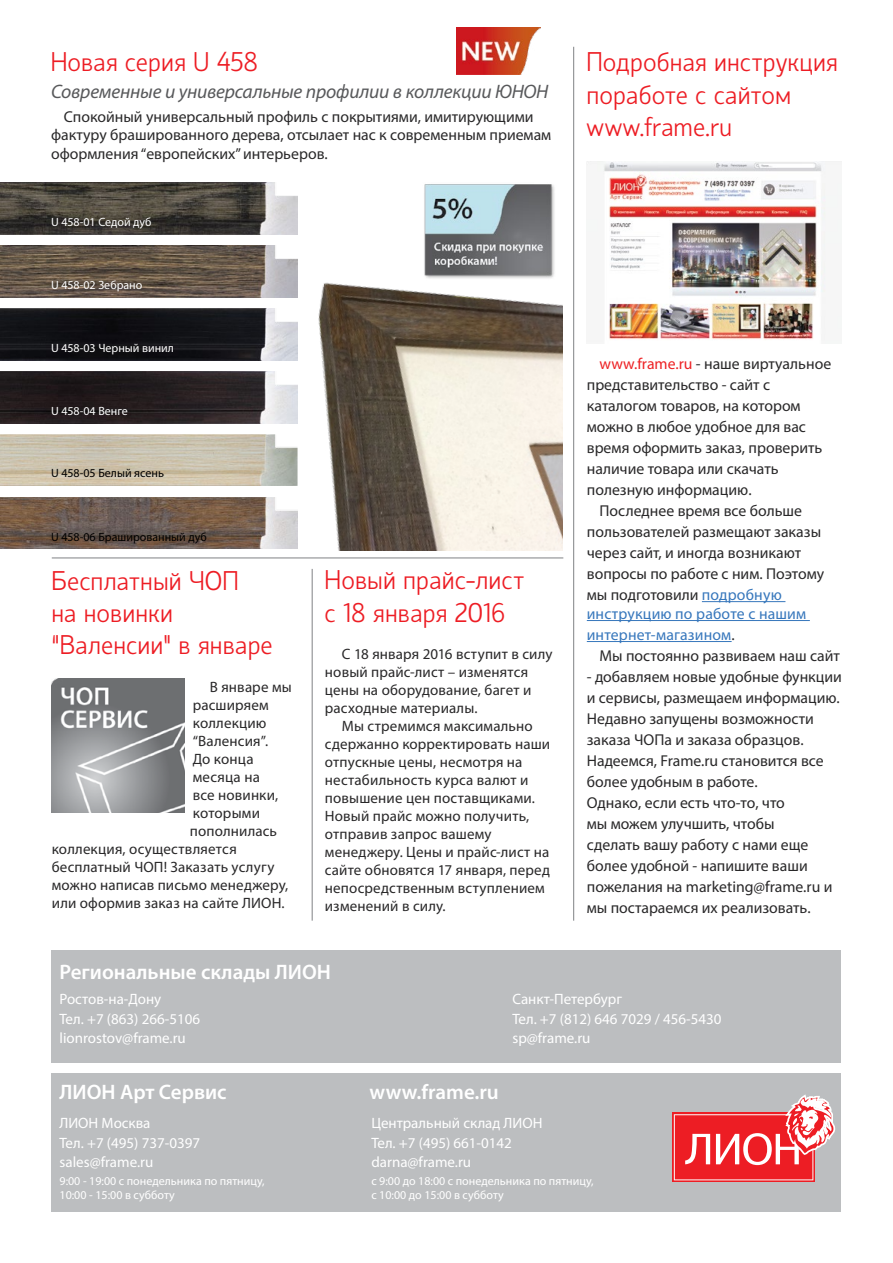
<style>
.page{position:relative;width:893px;height:1263px;background:#fff}
.page>*{position:absolute;margin:0;border:0;box-sizing:border-box;transform-origin:0 0}
.t1{font:300 27px/32.4px "Hattori Hanzo";letter-spacing:.025em;color:#ed1d24}
.t2{font:600 21px "Myriad Pro";color:#fff}
.t3{font:italic 19.5px "Myriad Pro";letter-spacing:-.015em;color:#58595b}
.t4{font:15.75px/21px "Myriad Pro";color:#292829}
.t5{font:15.75px/21px "Myriad Pro";letter-spacing:.01em;color:#3777bc}
.t6{font:15px/18px "Myriad Pro";letter-spacing:.01em;color:#292829}
.t7{font:15px "Myriad Pro";color:#fff}
.t8{font:12px/14.4px "Myriad Pro";color:#fff}
.t9{font:12px "Myriad Pro";color:#000}
.s1{color:#ed2124}
.s2{color:#3777bc}
.s3{color:#292829}
</style>
<div class="page">
<img style="left:250px;top:282px;width:337px;height:381px">
<div style="left:563px;top:149px;width:261px;height:420px;background:#fff"></div>
<div style="left:28px;top:551px;width:546px;height:117px;background:#fff"></div>
<div style="left:52px;top:1073px;width:789px;height:138px;background:#bcbec0"></div>
<div style="left:52px;top:949px;width:789px;height:113px;background:#bcbec0"></div>
<svg style="left:674px;top:1095px;width:161px;height:87px"></svg>
<hr style="left:52px;top:558px;width:511px;height:1px;background:#808285">
<hr style="left:573px;top:47px;width:1px;height:874px;background:#808285">
<img style="left:587px;top:162px;width:239px;height:178px">
<hr style="left:702px;top:601px;width:83px;height:1px;background:#3777bc">
<hr style="left:587px;top:620px;width:223px;height:1px;background:#3777bc">
<hr style="left:587px;top:641px;width:145px;height:1px;background:#3777bc">
<hr style="left:312px;top:569px;width:1px;height:352px;background:#808285">
<img style="left:51px;top:679px;width:134px;height:133px">
<img style="left:456px;top:28px;width:84px;height:46px">
<img style="left:424px;top:184px;width:131px;height:95px">
<img style="left:0;top:183px;width:298px;height:51px">
<img style="left:0;top:245px;width:298px;height:52px">
<img style="left:0;top:308px;width:298px;height:52px">
<img style="left:0;top:371px;width:298px;height:52px">
<img style="left:0;top:434px;width:298px;height:52px">
<img style="left:0;top:497px;width:298px;height:52px">
<h1 class="t1" style="left:51px;top:46px;width:208px">Новая серия U 458</h1>
<p class="t3" style="left:51px;top:80px;width:499px">Современные и универсальные профилии в коллекции ЮНОН</p>
<p class="t4" style="left:51px;top:107px;width:502px;line-height:18.9px;text-indent:13px">Спокойный универсальный профиль с покрытиями, имитирующими фактуру брашированного дерева, отсылает нас к современным приемам оформления “европейских” интерьеров.</p>
<p class="t8" style="left:51px;top:215px;width:102px">U 458-01 Седой дуб</p>
<p class="t8" style="left:51px;top:278px;width:93px">U 458-02 Зебрано</p>
<p class="t8" style="left:51px;top:341px;width:125px">U 458-03 Черный винил</p>
<p class="t8" style="left:51px;top:404px;width:78px">U 458-04 Венге</p>
<p class="t9" style="left:51px;top:466px;width:114px">U 458-05 Белый ясень</p>
<p class="t9" style="left:51px;top:529px;width:157px">U 458-06 Брашированный дуб</p>
<h1 class="t1" style="left:52px;top:564px;width:222px">Бесплатный ЧОП<br>на новинки “Валенсии” в январе</h1>
<p class="t6" style="left:210px;top:677px;width:84px">В январе мы</p>
<p class="t6" style="left:193px;top:695px;width:78px">расширяем</p>
<p class="t6" style="left:193px;top:713px;width:75px">коллекцию</p>
<p class="t6" style="left:193px;top:731px;width:77px">“Валенсия”.</p>
<p class="t6" style="left:193px;top:749px;width:62px">До конца</p>
<p class="t6" style="left:193px;top:767px;width:69px">месяца на</p>
<p class="t6" style="left:193px;top:785px;width:87px">все новинки,</p>
<p class="t6" style="left:193px;top:803px;width:69px">которыми</p>
<p class="t6" style="left:190px;top:821px;width:89px">пополнилась</p>
<p class="t6" style="left:52px;top:839px;width:187px">коллекция, осуществляется</p>
<p class="t6" style="left:52px;top:857px;width:224px">бесплатный ЧОП! Заказать услугу</p>
<p class="t6" style="left:52px;top:875px;width:238px">можно написав письмо менеджеру,</p>
<p class="t6" style="left:52px;top:893px;width:234px">или оформив заказ на сайте ЛИОН.</p>
<h1 class="t1" style="left:325px;top:564px;width:201px">Новый прайс-лист с 18 января 2016</h1>
<p class="t6" style="left:325px;top:644px;width:229px;text-indent:17px">С 18 января 2016 вступит в силу новый прайс-лист – изменятся цены на оборудование, багет и расходные материалы.</p>
<p class="t6" style="left:325px;top:716px;width:227px;text-indent:17px">Мы стремимся максимально сдержанно корректировать наши отпускные цены, несмотря на нестабильность курса валют и повышение цен поставщиками.<br>Новый прайс можно получить, отправив запрос вашему менеджеру. Цены и прайс-лист на сайте обновятся 17 января, перед непосредственным вступлением изменений в силу.</p>
<h2 class="t2" style="left:60px;top:959px;width:273px">Региональные склады ЛИОН</h2>
<h1 class="t1" style="left:587px;top:46px;width:252px">Подробная инструкция поработе с сайтом www.frame.ru</h1>
<p class="t4" style="left:600px;top:353px;width:233px"><span class="s1">www.frame.ru</span> - наше виртуальное</p>
<p class="t4" style="left:587px;top:374px;width:185px">представительство - сайт с</p>
<p class="t4" style="left:587px;top:395px;width:215px">каталогом товаров, на котором</p>
<p class="t4" style="left:587px;top:416px;width:221px">можно в любое удобное для вас</p>
<p class="t4" style="left:587px;top:437px;width:237px">время оформить заказ, проверить</p>
<p class="t4" style="left:587px;top:458px;width:193px">наличие товара или скачать</p>
<p class="t4" style="left:587px;top:479px;width:166px">полезную информацию.</p>
<p class="t4" style="left:600px;top:500px;width:204px">Последнее время все больше</p>
<p class="t4" style="left:587px;top:521px;width:236px">пользователей размещают заказы</p>
<p class="t4" style="left:587px;top:542px;width:216px">через сайт, и иногда возникают</p>
<p class="t4" style="left:587px;top:563px;width:239px">вопросы по работе с ним. Поэтому</p>
<p class="t4" style="left:587px;top:584px;width:196px">мы подготовили <span class="s2">подробную</span></p>
<p class="t5" style="left:587px;top:603px;width:221px">инструкцию по работе с нашим интернет-магазином<span class="s3">.</span></p>
<p class="t4" style="left:600px;top:645px;width:242px">Мы постоянно развиваем наш сайт</p>
<p class="t4" style="left:587px;top:666px;width:257px">- добавляем новые удобные функции и сервисы, размещаем информацию.<br>Недавно запущены возможности заказа ЧОПа и заказа образцов.<br>Надеемся, Frame.ru становится все более удобным в работе.<br>Однако, если есть что-то, что<br>мы можем улучшить, чтобы<br>сделать вашу работу с нами еще более удобной - напишите ваши пожелания на marketing@frame.ru и мы постараемся их реализовать.</p>
<p class="t7" style="left:60px;top:990px;width:103px">Ростов-на-Дону</p>
<p class="t7" style="left:512px;top:990px;width:111px">Санкт-Петербург</p>
<p class="t7" style="left:60px;top:1009px;width:142px">Тел. +7 (863) 266-5106</p>
<p class="t7" style="left:512px;top:1009px;width:211px">Тел. +7 (812) 646 7029 / 456-5430</p>
<p class="t7" style="left:60px;top:1029px;width:128px">lionrostov@frame.ru</p>
<p class="t7" style="left:512px;top:1029px;width:80px">sp@frame.ru</p>
<h2 class="t2" style="left:60px;top:1078px;width:169px">ЛИОН Арт Сервис</h2>
<h2 class="t2" style="left:370px;top:1078px;width:131px">www.frame.ru</h2>
<p class="t7" style="left:60px;top:1113px;width:93px">ЛИОН Москва</p>
<p class="t7" style="left:371px;top:1113px;width:173px">Центральный склад ЛИОН</p>
<p class="t7" style="left:60px;top:1133px;width:142px">Тел. +7 (495) 737-0397</p>
<p class="t7" style="left:371px;top:1133px;width:142px">Тел. +7 (495) 661-0142</p>
<p class="t7" style="left:60px;top:1153px;width:95px">sales@frame.ru</p>
<p class="t7" style="left:371px;top:1153px;width:101px">darna@frame.ru</p>
<p class="t8" style="left:60px;top:1173px;width:207px">9:00 - 19:00 с понедельника по пятницу,<br>10:00 - 15:00 в субботу</p>
<p class="t8" style="left:371px;top:1173px;width:224px">с 9:00 до 18:00 с понедельника по пятницу, c 10:00 до 15:00 в субботу</p>
</div>
